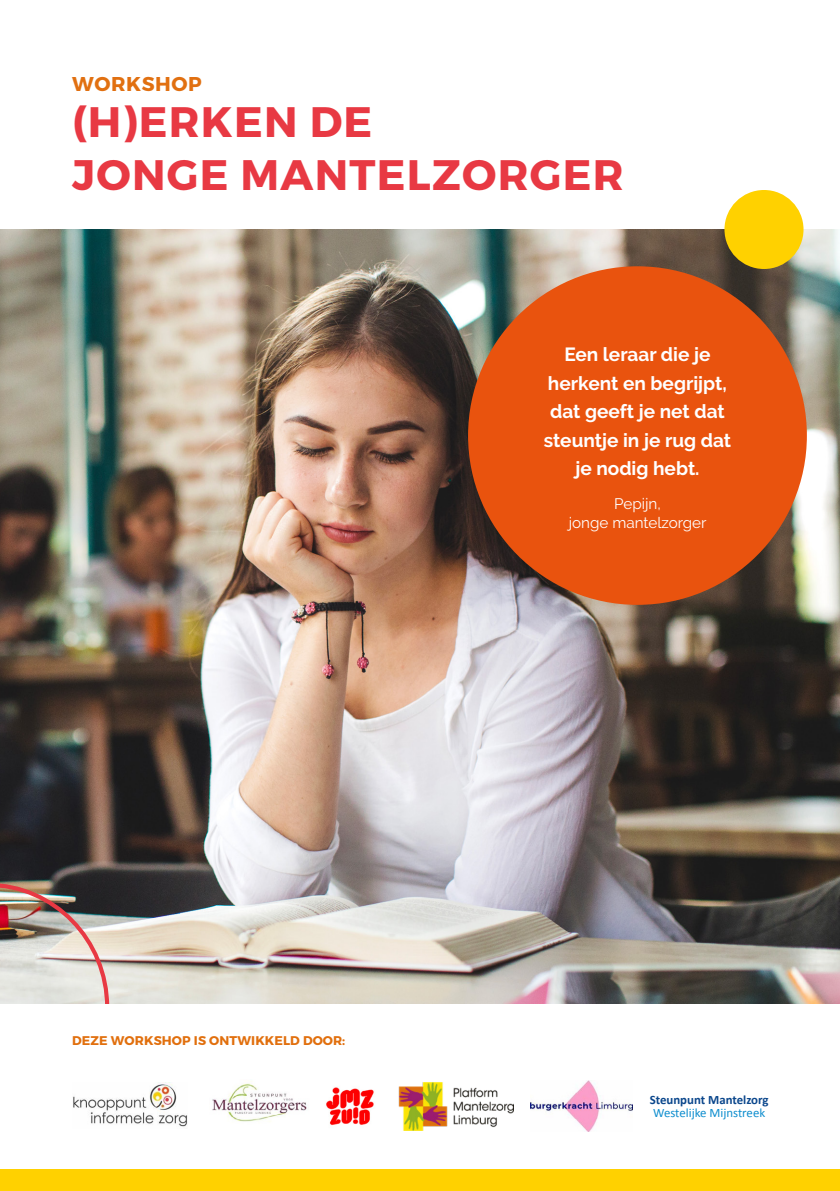
<style>
.page{position:relative;width:840px;height:1191px;background:#fff}
.page>*{position:absolute;margin:0;border:0;box-sizing:border-box;transform-origin:0 0}
.t1{font:700 42.6px/53.2px "Montserrat";letter-spacing:.03em;color:#e83943}
.t2{font:700 20px "Montserrat";letter-spacing:.03em;color:#e17011}
.t3{font:700 19px/28.6px "Raleway";color:#fff;text-align:center}
.t4{font:15.2px/19px "Raleway";color:#fff;text-align:center}
.t5{font:12.8px "Calibri";color:#0d8dce}
.t6{font:700 12.8px "Calibri";color:#0b478c}
.t7{font:700 12.6px "Montserrat";letter-spacing:.01em;color:#e16f0d}
</style>
<div class="page">
<img style="left:0;top:230px;width:839px;height:773px">
<div style="left:468px;top:266px;width:338px;height:339px;background:#e9530e;border-radius:50%"></div>
<img style="left:73px;top:1082px;width:114px;height:45px">
<img style="left:212px;top:1083px;width:95px;height:39px">
<img style="left:326px;top:1087px;width:48px;height:39px">
<img style="left:398px;top:1082px;width:115px;height:48px">
<img style="left:530px;top:1080px;width:102px;height:51px">
<div style="left:0;top:1169px;width:839px;height:22px;background:#ffd100"></div>
<div style="left:724px;top:190px;width:79px;height:79px;background:#ffd100;border-radius:50%"></div>
<img style="left:0;top:883px;width:109px;height:120px">
<p class="t2" style="left:72px;top:72px;width:131px">WORKSHOP</p>
<h1 class="t1" style="left:72px;top:96px;width:553px">(H)ERKEN DE<br>JONGE MANTELZORGER</h1>
<p class="t3" style="left:543px;top:340px;width:189px">Een leraar die je herkent en begrijpt, dat geeft je net dat steuntje in je rug dat je nodig hebt.</p>
<p class="t4" style="left:568px;top:494px;width:139px">Pepijn,<br>jonge mantelzorger</p>
<p class="t7" style="left:72px;top:1033px;width:274px">DEZE WORKSHOP IS ONTWIKKELD DOOR:</p>
<p class="t6" style="left:649px;top:1091px;width:120px">Steunpunt Mantelzorg</p>
<p class="t5" style="left:652px;top:1104px;width:114px">Westelijke Mijnstreek</p>
</div>
